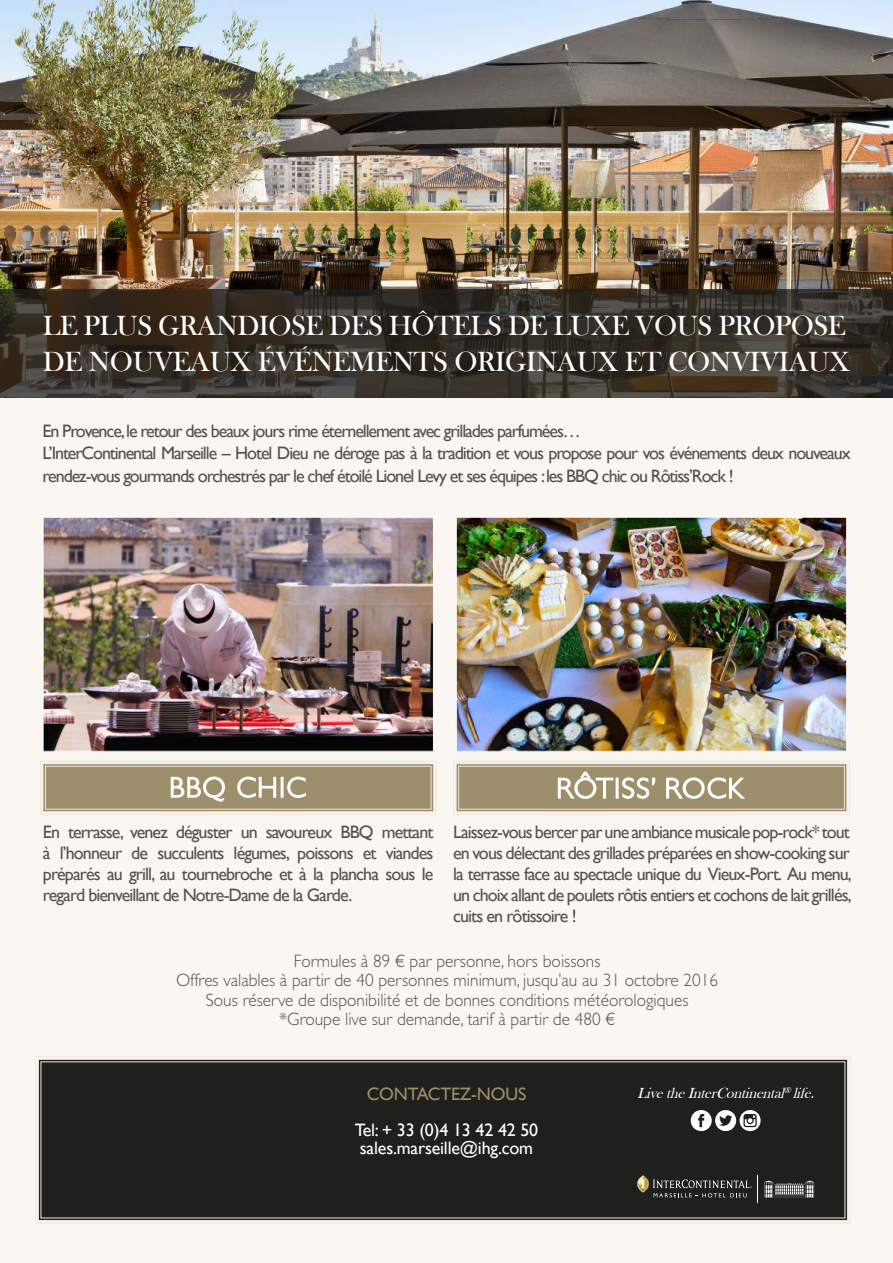
<style>
.page{position:relative;width:893px;height:1263px;background:#faf7f3}
.page>*{position:absolute;margin:0;border:0;box-sizing:border-box;transform-origin:0 0}
.t1{font:28.5px/36px "Bask Old Face";letter-spacing:-.01em;color:#fff}
.t2{font:18px/21px "Gill Sans";letter-spacing:-.06em;color:#54534a;text-align:justify}
.t3{font:300 18px/19.5px "Gill Sans Std";color:#54534a;text-align:center;scale:.96 1}
.t4{font:18px/18px "Gill Sans";letter-spacing:-.01em;color:#fff}
.t5{font:18px "Gill Sans";letter-spacing:-.01em;color:#9d8f6c}
.t6{font:16.5px "Gill Sans";color:#fff}
.t7{font:italic 15px "Bask Old Face";color:#fff}
</style>
<div class="page">
<img style="left:0;top:0;width:893px;height:289px">
<svg style="left:0;top:289px;width:893px;height:109px;background:#363027"></svg>
<img style="left:45px;top:519px;width:387px;height:230px">
<div style="left:43px;top:517px;width:391px;height:234px;border:1px solid #fff"></div>
<svg style="left:40px;top:761px;width:397px;height:54px;background:#b1a589"></svg>
<img style="left:458px;top:519px;width:387px;height:230px">
<div style="left:456px;top:517px;width:391px;height:234px;border:1px solid #fff"></div>
<svg style="left:453px;top:761px;width:397px;height:54px;background:#b3a78c"></svg>
<svg style="left:35px;top:1056px;width:816px;height:168px;background:#2b2b28"></svg>
<div style="left:38px;top:1059px;width:810px;height:162px;border:1px solid #efe6da"></div>
<svg style="left:691px;top:1110px;width:70px;height:21px"></svg>
<svg style="left:765px;top:1180px;width:49px;height:17px"></svg>
<svg style="left:637px;top:1175px;width:121px;height:28px;background:#3c3c37"></svg>
<h1 class="t1" style="left:43px;top:309px;width:808px">LE PLUS GRANDIOSE DES HÔTELS DE LUXE VOUS PROPOSE<br>DE NOUVEAUX ÉVÉNEMENTS ORIGINAUX ET CONVIVIAUX</h1>
<p class="t2" style="left:43px;top:420px;width:810px;line-height:22.5px;text-align:left">En Provence,le retour des beaux jours rime éternellement avec grillades parfumées…<br>L’InterContinental Marseille – Hotel Dieu ne déroge pas à la tradition et vous propose pour vos événements deux nouveaux rendez-vous gourmands orchestrés par le chef étoilé Lionel Levy et ses équipes :les BBQ chic ou Rôtiss’Rock !</p>
<p class="t2" style="left:43px;top:822px;width:392px">En terrasse, venez déguster un savoureux BBQ mettant à l’honneur de succulents légumes, poissons et viandes préparés au grill, au tournebroche et à la plancha sous le regard bienveillant de Notre-Dame de la Garde.</p>
<p class="t2" style="left:453px;top:822px;width:400px">Laissez-vous bercer par une ambiance musicale pop-rock* tout en vous délectant des grillades préparées en show-cooking sur la terrasse face au spectacle unique du Vieux-Port. Au menu, un choix allant de poulets rôtis entiers et cochons de lait grillés, cuits en rôtissoire !</p>
<p class="t3" style="left:176px;top:951px;width:566px">Formules à 89 € par personne, hors boissons<br>Offres valables à partir de 40 personnes minimum, jusqu’au au 31 octobre 2016<br>Sous réserve de disponibilité et de bonnes conditions météorologiques *Groupe live sur demande, tarif à partir de 480 €</p>
<p class="t5" style="left:367px;top:1083px;width:161px">CONTACTEZ-NOUS</p>
<p class="t4" style="left:355px;top:1121px;width:185px">Tel: + 33 (0)4 13 42 42 50 sales.marseille@ihg.com</p>
<p class="t6" style="left:303px;top:1117px;width:233px">POUR PLUS D’INFORMATIONS :</p>
<p class="t7" style="left:637px;top:1085px;width:183px">Live the InterContinental<sup>®</sup> life.</p>
</div>
